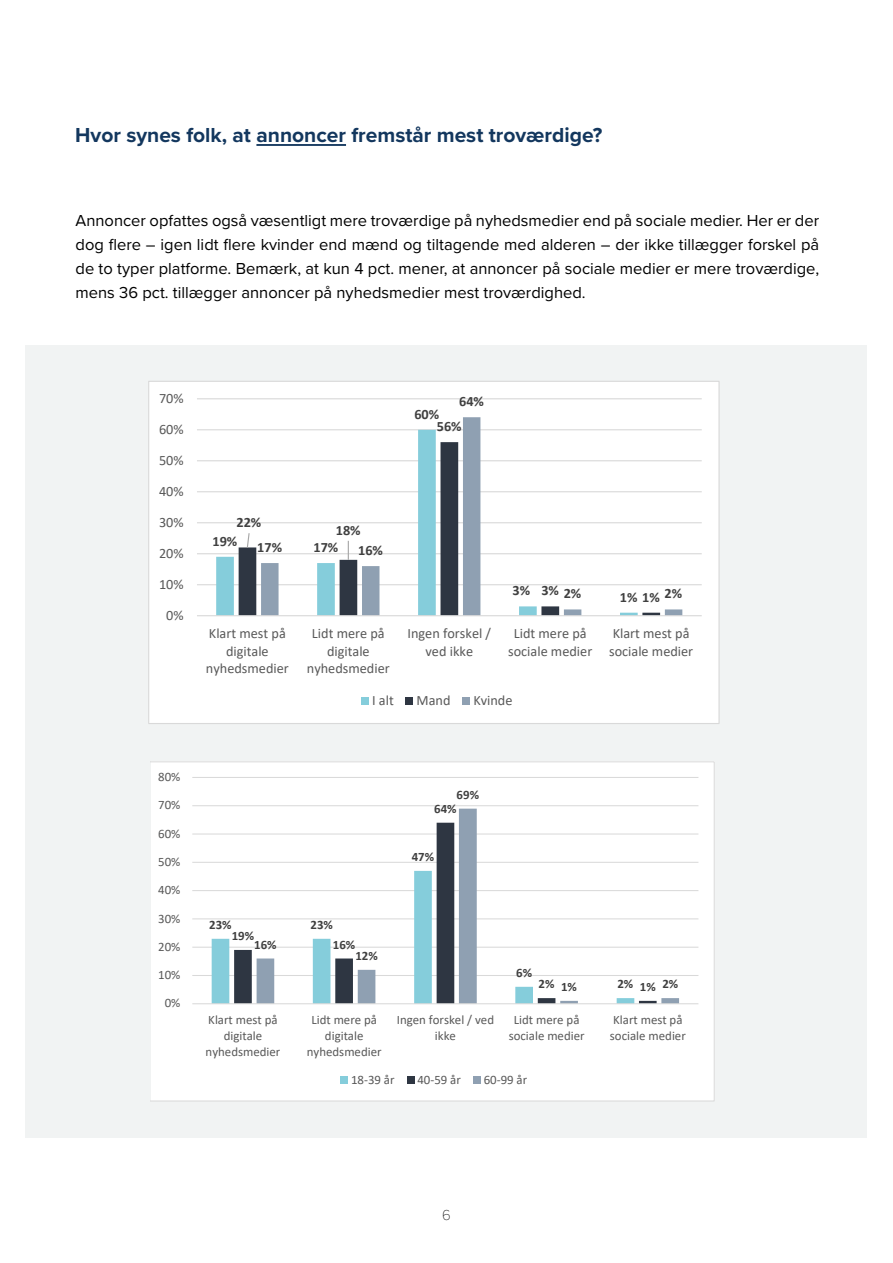
<style>
.page{position:relative;width:893px;height:1263px;background:#fff}
.page>*{position:absolute;margin:0;border:0;box-sizing:border-box;transform-origin:0 0}
.t1{font:700 21px "Proxima Nova";color:#13375e}
.t2{font:16.5px/24px "Proxima Nova";color:#000;text-align:justify}
.t3{font:100 15px "Proxima Nova T";color:#000}
.t4{font:14.25px/17.4px "Calibri";color:#595959;text-align:center}
.t5{font:700 14.25px "Calibri";color:#404040}
.t6{font:12.9px/15.8px "Calibri";color:#595959;text-align:center}
.t7{font:700 12.9px "Calibri";color:#404040}
</style>
<div class="page">
<div style="left:26px;top:345px;width:841px;height:792px;background:#f1f3f3"></div>
<svg style="left:151px;top:761px;width:564px;height:340px"></svg>
<hr style="left:256px;top:144px;width:90px;height:2px;background:#13375e">
<div style="left:149px;top:381px;width:570px;height:342px;background:#fff"></div>
<hr style="left:197px;top:584px;width:505px;height:1px;background:#d9d9d9">
<hr style="left:197px;top:553px;width:505px;height:1px;background:#d9d9d9">
<hr style="left:197px;top:522px;width:505px;height:1px;background:#d9d9d9">
<hr style="left:197px;top:491px;width:505px;height:1px;background:#d9d9d9">
<hr style="left:197px;top:460px;width:505px;height:1px;background:#d9d9d9">
<hr style="left:197px;top:429px;width:505px;height:1px;background:#d9d9d9">
<hr style="left:197px;top:398px;width:505px;height:1px;background:#d9d9d9">
<svg style="left:216px;top:430px;width:45px;height:185px"></svg>
<svg style="left:239px;top:442px;width:22px;height:173px"></svg>
<svg style="left:261px;top:417px;width:421px;height:198px"></svg>
<hr style="left:197px;top:615px;width:505px;height:1px;background:#d9d9d9">
<svg style="left:246px;top:532px;width:4px;height:17px"></svg>
<svg style="left:348px;top:541px;width:1px;height:19px"></svg>
<div style="left:361px;top:697px;width:8px;height:7px;background:#85cddb"></div>
<div style="left:406px;top:697px;width:7px;height:7px;background:#2e3642"></div>
<div style="left:462px;top:697px;width:8px;height:7px;background:#8fa0b2"></div>
<p class="t1" style="left:75px;top:119px;width:529px">Hvor synes folk, at annoncer fremstår mest troværdige?</p>
<p class="t2" style="left:76px;top:207px;width:745px">Annoncer opfattes også væsentligt mere troværdige på nyhedsmedier end på sociale medier. Her er der dog flere – igen lidt flere kvinder end mænd og tiltagende med alderen – der ikke tillægger forskel på de to typer platforme. Bemærk, at kun 4 pct. mener, at annoncer på sociale medier er mere troværdige, mens 36 pct. tillægger annoncer på nyhedsmedier mest troværdighed.</p>
<p class="t4" style="left:159px;top:389px;width:26px">70%</p>
<p class="t4" style="left:159px;top:420px;width:26px">60%</p>
<p class="t4" style="left:159px;top:451px;width:26px">50%</p>
<p class="t4" style="left:159px;top:482px;width:26px">40%</p>
<p class="t4" style="left:159px;top:513px;width:26px">30%</p>
<p class="t4" style="left:159px;top:544px;width:26px">20%</p>
<p class="t4" style="left:159px;top:575px;width:26px">10%</p>
<p class="t4" style="left:166px;top:606px;width:19px">0%</p>
<p class="t5" style="left:414px;top:404px;width:26px">60%</p>
<p class="t5" style="left:459px;top:391px;width:26px">64%</p>
<p class="t5" style="left:236px;top:512px;width:26px">22%</p>
<p class="t5" style="left:336px;top:520px;width:26px">18%</p>
<p class="t5" style="left:212px;top:531px;width:26px">19%</p>
<p class="t5" style="left:313px;top:537px;width:26px">17%</p>
<p class="t5" style="left:257px;top:537px;width:26px">17%</p>
<p class="t5" style="left:358px;top:540px;width:26px">16%</p>
<p class="t5" style="left:437px;top:416px;width:26px">56%</p>
<p class="t5" style="left:513px;top:581px;width:19px">3%</p>
<p class="t5" style="left:541px;top:581px;width:19px">3%</p>
<p class="t5" style="left:564px;top:584px;width:19px">2%</p>
<p class="t5" style="left:665px;top:584px;width:19px">2%</p>
<p class="t5" style="left:620px;top:587px;width:41px">1% 1%</p>
<p class="t4" style="left:206px;top:624px;width:84px">Klart mest på digitale nyhedsmedier</p>
<p class="t4" style="left:307px;top:624px;width:84px">Lidt mere på digitale nyhedsmedier</p>
<p class="t4" style="left:407px;top:624px;width:85px">Ingen forskel / ved ikke</p>
<p class="t4" style="left:508px;top:624px;width:86px">Lidt mere på sociale medier</p>
<p class="t4" style="left:609px;top:624px;width:86px;text-align:left">Klart mest på sociale medier</p>
<p class="t4" style="left:372px;top:691px;width:23px">I alt</p>
<p class="t4" style="left:417px;top:691px;width:35px">Mand</p>
<p class="t4" style="left:473px;top:691px;width:41px">Kvinde</p>
<p class="t6" style="left:158px;top:769px;width:24px">80%</p>
<p class="t6" style="left:158px;top:797px;width:24px">70%</p>
<p class="t6" style="left:158px;top:825px;width:24px">60%</p>
<p class="t6" style="left:158px;top:853px;width:24px">50%</p>
<p class="t6" style="left:158px;top:882px;width:24px">40%</p>
<p class="t6" style="left:158px;top:910px;width:24px">30%</p>
<p class="t6" style="left:158px;top:938px;width:24px">20%</p>
<p class="t6" style="left:158px;top:966px;width:24px">10%</p>
<p class="t6" style="left:165px;top:995px;width:17px">0%</p>
<p class="t7" style="left:457px;top:785px;width:24px">69%</p>
<p class="t7" style="left:434px;top:799px;width:24px">64%</p>
<p class="t7" style="left:209px;top:915px;width:24px">23%</p>
<p class="t7" style="left:310px;top:915px;width:24px">23%</p>
<p class="t7" style="left:232px;top:927px;width:24px">19%</p>
<p class="t7" style="left:254px;top:935px;width:24px">16%</p>
<p class="t7" style="left:333px;top:935px;width:24px">16%</p>
<p class="t7" style="left:355px;top:946px;width:24px">12%</p>
<p class="t7" style="left:412px;top:847px;width:24px">47%</p>
<p class="t7" style="left:516px;top:963px;width:17px">6%</p>
<p class="t7" style="left:617px;top:975px;width:17px">2%</p>
<p class="t7" style="left:539px;top:975px;width:17px">2%</p>
<p class="t7" style="left:640px;top:977px;width:17px">1%</p>
<p class="t7" style="left:561px;top:977px;width:17px">1%</p>
<p class="t7" style="left:662px;top:975px;width:17px">2%</p>
<p class="t6" style="left:206px;top:1012px;width:76px">Klart mest på digitale nyhedsmedier</p>
<p class="t6" style="left:307px;top:1012px;width:76px">Lidt mere på digitale nyhedsmedier</p>
<p class="t6" style="left:397px;top:1012px;width:99px">Ingen forskel / ved ikke</p>
<p class="t6" style="left:509px;top:1012px;width:77px">Lidt mere på sociale medier</p>
<p class="t6" style="left:610px;top:1012px;width:77px;text-align:left">Klart mest på sociale medier</p>
<p class="t6" style="left:351px;top:1071px;width:45px">18-39 år</p>
<p class="t6" style="left:417px;top:1071px;width:45px">40-59 år</p>
<p class="t6" style="left:484px;top:1071px;width:45px">60-99 år</p>
<p class="t3" style="left:442px;top:1203px;width:10px">6</p>
</div>
